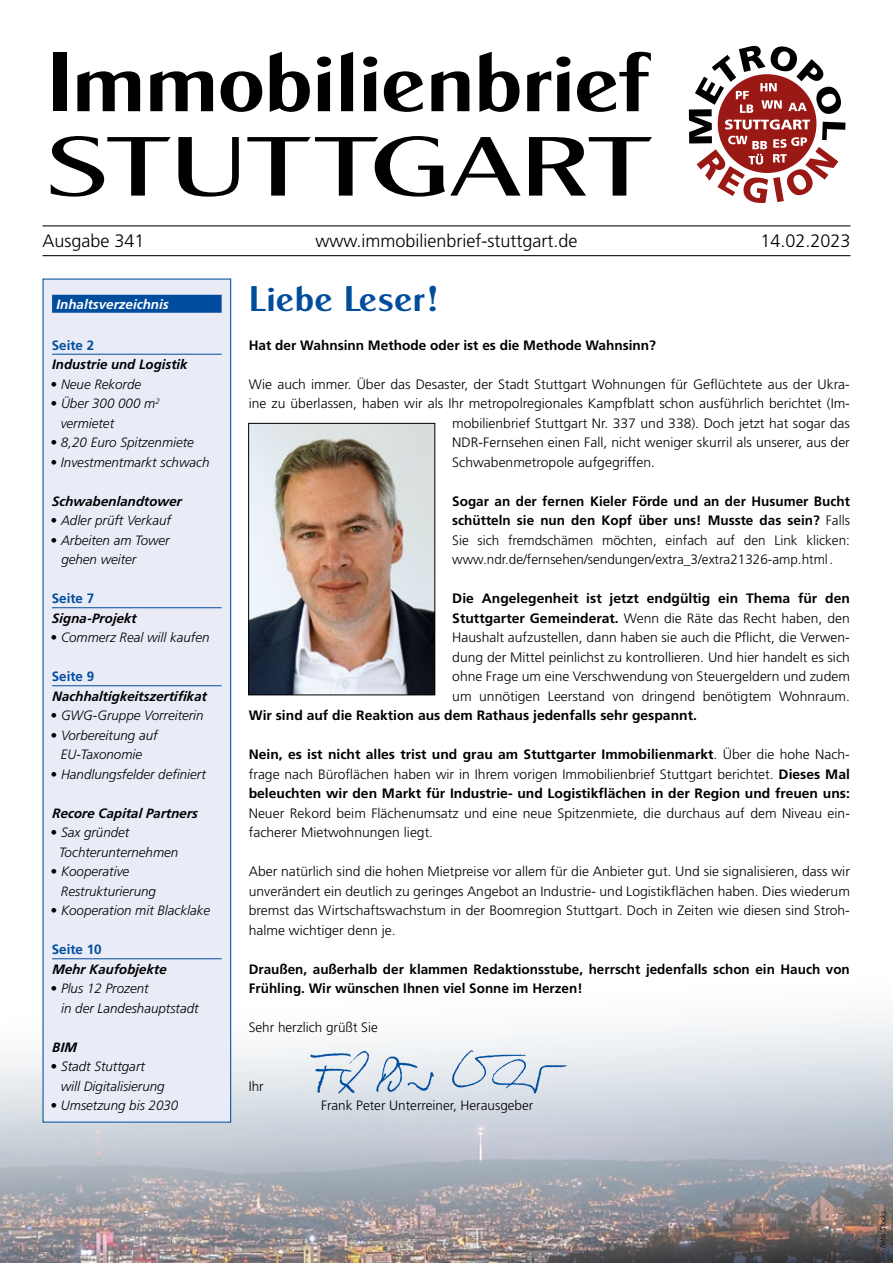
<style>
.page{position:relative;width:893px;height:1263px;background:#fff}
.page>*{position:absolute;margin:0;border:0;box-sizing:border-box;transform-origin:0 0}
.t1{font:84.6px "Cg Globe Gothic Bd";letter-spacing:-.02em;color:#000;scale:1.07 1}
.t2{font:84.6px "Cg Globe Gothic Dm";letter-spacing:-.02em;color:#000;scale:1.44 1}
.t3{font:36px "Cg Globe Gothic Bd";color:#004d9d}
.t4{font:300 18px "Frutiger";color:#000}
.t5{font:300 13.65px/19.5px "Frutiger";color:#000;text-align:justify}
.t6{font:700 13.65px/19.5px "Frutiger";color:#000;text-align:justify}
.t7{font:italic 300 13.5px/19.5px "Frutiger";color:#000}
.t8{font:italic 700 13.5px "Frutiger";color:#000}
.t9{font:300 13.5px "Frutiger";color:#000}
.t10{font:700 13.5px "Frutiger";color:#004d9d}
.t11{font:italic 700 13.5px "Frutiger";color:#fff}
.t12{font:italic 300 7.5px "Frutiger";color:#000;scale:.94 1}
.s1{font-weight:700}
.s2{font-weight:300}
</style>
<div class="page">
<img style="left:0;top:967px;width:893px;height:296px">
<hr style="left:43px;top:225px;width:807px;height:1px;background:#000">
<hr style="left:43px;top:255px;width:807px;height:1px;background:#000">
<div style="left:43px;top:279px;width:188px;height:843px;background:#e9ebf7"></div>
<div style="left:52px;top:295px;width:170px;height:18px;background:#004d9d"></div>
<hr style="left:52px;top:354px;width:170px;height:1px;background:#004d9d">
<hr style="left:52px;top:607px;width:170px;height:1px;background:#004d9d">
<hr style="left:52px;top:685px;width:170px;height:1px;background:#004d9d">
<hr style="left:52px;top:958px;width:170px;height:1px;background:#004d9d">
<div style="left:43px;top:279px;width:188px;height:844px;border:1px solid #004d9d"></div>
<img style="left:250px;top:425px;width:183px;height:268px">
<div style="left:248px;top:423px;width:187px;height:272px;border:1px solid #000"></div>
<img style="left:310px;top:1049px;width:258px;height:45px">
<svg style="left:689px;top:45px;width:156px;height:158px"></svg>
<h1 class="t1" style="left:47px;top:31px;width:565px">Immobilienbrief</h1>
<h1 class="t2" style="left:46px;top:115px;width:422px">STUTTGART</h1>
<h3 class="t4" style="left:42px;top:231px;width:104px">Ausgabe 341</h3>
<h3 class="t4" style="left:315px;top:231px;width:264px">www.immobilienbrief-stuttgart.de</h3>
<h3 class="t4" style="left:760px;top:231px;width:92px">14.02.2023</h3>
<p class="t11" style="left:57px;top:296px;width:114px">Inhaltsverzeichnis</p>
<p class="t10" style="left:52px;top:337px;width:44px">Seite 2</p>
<p class="t8" style="left:52px;top:356px;width:137px">Industrie und Logistik</p>
<p class="t7" style="left:51px;top:374px;width:92px">• Neue Rekorde</p>
<p class="t7" style="left:61px;top:394px;width:100px;text-indent:-10px">• Über 300 000 m<sup>2 </sup>vermietet</p>
<p class="t7" style="left:51px;top:433px;width:145px">• 8,20 Euro Spitzenmiete</p>
<p class="t7" style="left:51px;top:452px;width:160px">• Investmentmarkt schwach</p>
<p class="t8" style="left:52px;top:493px;width:131px">Schwabenlandtower</p>
<p class="t7" style="left:51px;top:511px;width:122px">• Adler prüft Verkauf</p>
<p class="t7" style="left:61px;top:530px;width:110px;text-indent:-11px">• Arbeiten am Tower gehen weiter</p>
<p class="t10" style="left:52px;top:590px;width:44px">Seite 7</p>
<p class="t8" style="left:52px;top:610px;width:86px">Signa-Projekt</p>
<p class="t7" style="left:51px;top:628px;width:160px">• Commerz Real will kaufen</p>
<p class="t10" style="left:52px;top:668px;width:44px">Seite 9</p>
<p class="t8" style="left:52px;top:688px;width:156px">Nachhaltigkeitszertifikat</p>
<p class="t7" style="left:51px;top:706px;width:155px">• GWG-Gruppe Vorreiterin</p>
<p class="t7" style="left:51px;top:725px;width:109px;text-align:center">• Vorbereitung auf<br>EU-Taxonomie</p>
<p class="t7" style="left:51px;top:764px;width:157px">• Handlungsfelder definiert</p>
<p class="t8" style="left:52px;top:805px;width:148px">Recore Capital Partners</p>
<p class="t7" style="left:59px;top:823px;width:121px;text-indent:-9px">• Sax gründet<br>Tochterunternehmen</p>
<p class="t7" style="left:61px;top:862px;width:97px;text-indent:-10px">• Kooperative<br>Restrukturierung</p>
<p class="t7" style="left:51px;top:901px;width:161px">• Kooperation mit Blacklake</p>
<p class="t10" style="left:52px;top:941px;width:51px">Seite 10</p>
<p class="t8" style="left:52px;top:961px;width:117px">Mehr Kaufobjekte</p>
<p class="t7" style="left:61px;top:979px;width:139px;text-indent:-11px">• Plus 12 Prozent<br>in der Landeshauptstadt</p>
<p class="t8" style="left:52px;top:1039px;width:26px">BIM</p>
<p class="t7" style="left:61px;top:1057px;width:105px;text-indent:-10px">• Stadt Stuttgart will Digitalisierung</p>
<p class="t7" style="left:51px;top:1096px;width:129px">• Umsetzung bis 2030</p>
<h2 class="t3" style="left:249px;top:276px;width:191px">Liebe Leser!</h2>
<p class="t6" style="left:249px;top:335px;width:409px">Hat der Wahnsinn Methode oder ist es die Methode Wahnsinn?</p>
<p class="t5" style="left:249px;top:374px;width:603px">Wie auch immer. Über das Desaster, der Stadt Stuttgart Wohnungen für Geflüchtete aus der Ukra-</p>
<p class="t5" style="left:249px;top:394px;width:603px">ine zu überlassen, haben wir als Ihr metropolregionales Kampfblatt schon ausführlich berichtet (Im-</p>
<p class="t5" style="left:452px;top:413px;width:399px">mobilienbrief Stuttgart Nr. 337 und 338). Doch jetzt hat sogar das</p>
<p class="t5" style="left:452px;top:433px;width:399px">NDR-Fernsehen einen Fall, nicht weniger skurril als unserer, aus der</p>
<p class="t5" style="left:452px;top:452px;width:204px">Schwabenmetropole aufgegriffen.</p>
<p class="t5" style="left:452px;top:491px;width:399px"><span class="s1">Sogar an der fernen Kieler Förde und an der Husumer Bucht schütteln sie nun den Kopf über uns! Musste das sein?</span> Falls Sie sich fremdschämen möchten, einfach auf den Link klicken: www.ndr.de/fernsehen/sendungen/extra_3/extra21326-amp.html .</p>
<p class="t5" style="left:452px;top:589px;width:399px"><span class="s1">Die Angelegenheit ist jetzt endgültig ein Thema für den Stuttgarter Gemeinderat.</span> Wenn die Räte das Recht haben, den Haushalt aufzustellen, dann haben sie auch die Pflicht, die Verwen&shy;dung der Mittel peinlichst zu kontrollieren. Und hier handelt es sich ohne Frage um eine Verschwendung von Steuergeldern und zudem um unnötigen Leerstand von dringend benötigtem Wohnraum.</p>
<p class="t6" style="left:249px;top:705px;width:450px">Wir sind auf die Reaktion aus dem Rathaus jedenfalls sehr gespannt.</p>
<p class="t6" style="left:249px;top:744px;width:603px">Nein, es ist nicht alles trist und grau am Stuttgarter Immobilienmarkt<span class="s2">. Über die hohe Nach&shy;frage nach Büroflächen haben wir in Ihrem vorigen Immobilienbrief Stuttgart berichtet.</span> Dieses Mal beleuchten wir den Markt für Industrie- und Logistikflächen in der Region und freuen uns:</p>
<p class="t5" style="left:249px;top:803px;width:603px">Neuer Rekord beim Flächenumsatz und eine neue Spitzenmiete, die durchaus auf dem Niveau ein&shy;facherer Mietwohnungen liegt.</p>
<p class="t5" style="left:249px;top:862px;width:603px">Aber natürlich sind die hohen Mietpreise vor allem für die Anbieter gut. Und sie signalisieren, dass wir unverändert ein deutlich zu geringes Angebot an Industrie- und Logistikflächen haben. Dies wiederum bremst das Wirtschaftswachstum in der Boomregion Stuttgart. Doch in Zeiten wie diesen sind Stroh&shy;halme wichtiger denn je.</p>
<p class="t6" style="left:249px;top:959px;width:603px">Draußen, außerhalb der klammen Redaktionsstube, herrscht jedenfalls schon ein Hauch von<br>Frühling. Wir wünschen Ihnen viel Sonne im Herzen!</p>
<p class="t5" style="left:249px;top:1018px;width:131px">Sehr herzlich grüßt Sie</p>
<p class="t5" style="left:249px;top:1076px;width:16px">Ihr</p>
<p class="t9" style="left:321px;top:1098px;width:214px">Frank Peter Unterreiner, Herausgeber</p>
<p class="t12" style="left:879px;top:1248px;width:40px;rotate:-90deg">Foto: Stocks</p>
</div>
